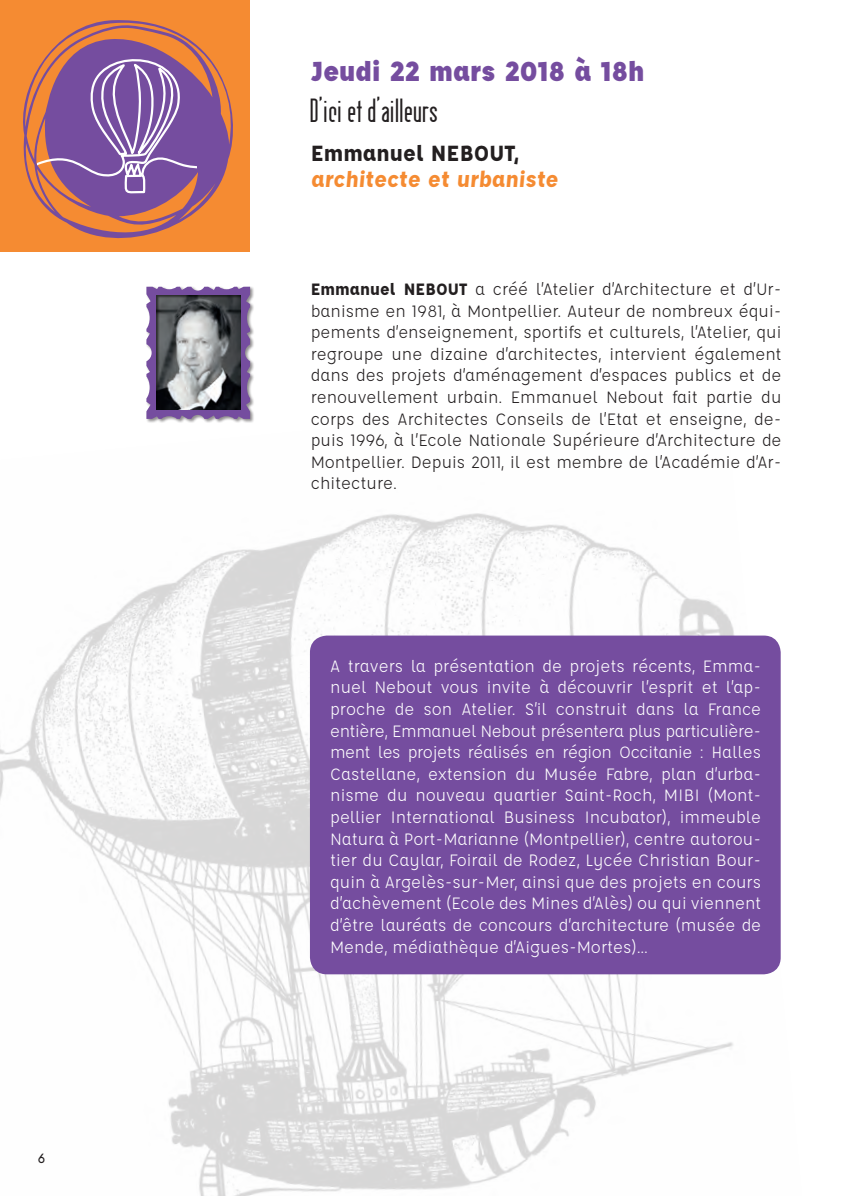
<style>
.page{position:relative;width:846px;height:1196px;background:#fff}
.page>*{position:absolute;margin:0;border:0;box-sizing:border-box;transform-origin:0 0}
.t1{font:900 30px "Affogato";color:#754d9f}
.t2{font:30px "Berlin Email 2";color:#231f20}
.t3{font:700 24px "Affogato";color:#f58b32}
.t4{font:700 24px "Affogato";color:#231f20}
.t5{font:18px/21.6px "Affogato";color:#fff;text-align:justify}
.t6{font:18px/21.6px "Affogato";color:#231f20;text-align:justify}
.t7{font:14px "Base Twelve Serif";color:#231f20}
.s1{font-weight:700}
</style>
<div class="page">
<img style="left:0;top:513px;width:781px;height:683px">
<div style="left:0;top:0;width:250px;height:251px;background:#f58b32"></div>
<div style="left:310px;top:636px;width:470px;height:338px;background:#754d9f;border-radius:17px"></div>
<svg style="left:15px;top:20px;width:228px;height:232px"></svg>
<svg style="left:37px;top:50px;width:174px;height:164px;background:#956697"></svg>
<div style="left:146px;top:286px;width:108px;height:138px;background:#231f20;opacity:.5"></div>
<svg style="left:146px;top:287px;width:104px;height:132px;background:#8969aa"></svg>
<div style="left:154px;top:294px;width:88px;height:116px;background:#231f20;opacity:.65"></div>
<svg style="left:0;top:1191px;width:3px;height:5px"></svg>
<p class="t7" style="left:37px;top:1150px;width:10px">6</p>
<h1 class="t1" style="left:311px;top:52px;width:335px">Jeudi 22 mars 2018 à 18h</h1>
<h1 class="t2" style="left:311px;top:93px;width:130px">D’ici et d’ailleurs</h1>
<h2 class="t4" style="left:311px;top:138px;width:209px">Emmanuel NEBOUT,</h2>
<h2 class="t3" style="left:311px;top:164px;width:251px">architecte et urbaniste</h2>
<p class="t6" style="left:311px;top:278px;width:472px"><span class="s1">Emmanuel NEBOUT</span> a créé l’Atelier d’Architecture et d’Ur&shy;banisme en 1981, à Montpellier. Auteur de nombreux équi&shy;pements d’enseignement, sportifs et culturels, l’Atelier, qui regroupe une dizaine d’architectes, intervient également dans des projets d’aménagement d’espaces publics et de renouvellement urbain. Emmanuel Nebout fait partie du corps des Architectes Conseils de l’Etat et enseigne, de&shy;puis 1996, à l’Ecole Nationale Supérieure d’Architecture de Montpellier. Depuis 2011, il est membre de l’Académie d’Ar&shy;chitecture.</p>
<p class="t5" style="left:330px;top:655px;width:432px">A travers la présentation de projets récents, Emma&shy;nuel Nebout vous invite à découvrir l’esprit et l’ap&shy;proche de son Atelier. S’il construit dans la France entière, Emmanuel Nebout présentera plus particulière&shy;ment les projets réalisés en région Occitanie : Halles Castellane, extension du Musée Fabre, plan d’urba&shy;nisme du nouveau quartier Saint-Roch, MIBI (Mont&shy;pellier International Business Incubator), immeuble Natura à Port-Marianne (Montpellier), centre autorou&shy;tier du Caylar, Foirail de Rodez, Lycée Christian Bour&shy;quin à Argelès-sur-Mer, ainsi que des projets en cours d’achèvement (Ecole des Mines d’Alès) ou qui viennent d’être lauréats de concours d’architecture (musée de Mende, médiathèque d’Aigues-Mortes)…</p>
</div>
